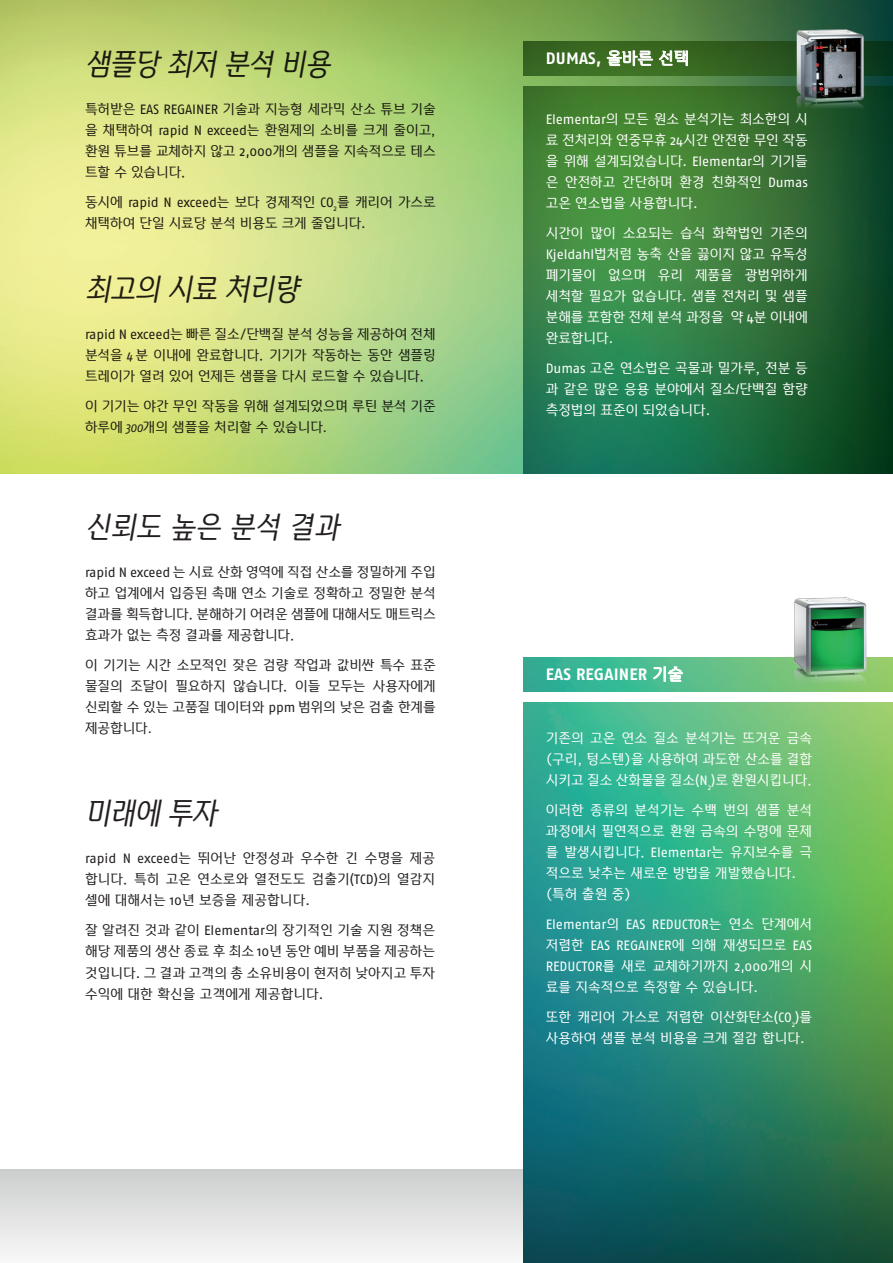
<style>
.page{position:relative;width:893px;height:1263px;background:#fff}
.page>*{position:absolute;margin:0;border:0;box-sizing:border-box;transform-origin:0 0}
.t1{font:italic 30px "Binggrae II";color:#231f20;scale:.9 1}
.t2{font:700 16.5px "Fago Pro";letter-spacing:.01em;color:#fff}
.t3{font:13.5px/21px "Binggrae II";letter-spacing:-.01em;color:#231f20;text-align:justify}
.t4{font:13.5px/21px "Binggrae II";letter-spacing:-.005em;color:#fff;text-align:justify}
.t5{font:13.5px/21px "Fago Pro";color:#fff;text-align:justify}
.s1{font-family:"Fago Pro"}
.s2{font-family:"Fago Pro";font-style:italic;font-stretch:condensed}
.s3{font-family:"Binggrae II";font-weight:400}
.s4{font-family:"Binggrae II"}
</style>
<div class="page">
<img style="left:0;top:0;width:893px;height:473px">
<div style="left:0;top:1169px;width:523px;height:94px;background:linear-gradient(to bottom,#cccdce,#f8f8f8)"></div>
<img style="left:523px;top:658px;width:370px;height:34px">
<img style="left:523px;top:703px;width:370px;height:560px">
<img style="left:792px;top:597px;width:77px;height:89px">
<img style="left:523px;top:41px;width:370px;height:34px">
<img style="left:0;top:41px;width:1px;height:34px">
<img style="left:523px;top:86px;width:370px;height:387px">
<img style="left:0;top:85px;width:1px;height:388px">
<img style="left:792px;top:28px;width:76px;height:83px">
<h1 class="t1" style="left:85px;top:42px;width:282px">샘플당 최저 분석 비용</h1>
<p class="t3" style="left:85px;top:98px;width:352px">특허받은 <span class="s1">EAS REGAINER</span> 기술과 지능형 세라믹 산소 튜브 기술 을 채택하여 <span class="s1">rapid N exceed</span>는 환원제의 소비를 크게 줄이고, 환원 튜브를 교체하지 않고 <span class="s1">2,000</span>개의 샘플을 지속적으로 테스 트할 수 있습니다.</p>
<p class="t3" style="left:85px;top:191px;width:352px">동시에 <span class="s1">rapid N exceed</span>는 보다 경제적인 <span class="s1">CO</span><sub>2</sub>를 캐리어 가스로 채택하여 단일 시료당 분석 비용도 크게 줄입니다<span class="s1">.</span></p>
<h1 class="t1" style="left:85px;top:267px;width:248px">최고의 시료 처리량</h1>
<p class="t3" style="left:85px;top:323px;width:352px"><span class="s1">rapid N exceed</span>는 빠른 질소/단백질 분석 성능을 제공하여 전체 분석을 <span class="s2">4</span> 분 이내에 완료합니다. 기기가 작동하는 동안 샘플링 트레이가 열려 있어 언제든 샘플을 다시 로드할 수 있습니다.</p>
<p class="t3" style="left:85px;top:395px;width:352px">이 기기는 야간 무인 작동을 위해 설계되었으며 루틴 분석 기준 하루에 <span class="s2">300</span>개의 샘플을 처리할 수 있습니다<span class="s2">.</span></p>
<h1 class="t1" style="left:85px;top:506px;width:292px">신뢰도 높은 분석 결과</h1>
<p class="t3" style="left:85px;top:561px;width:352px"><span class="s1">rapid N exceed</span> 는 시료 산화 영역에 직접 산소를 정밀하게 주입 하고 업계에서 입증된 촉매 연소 기술로 정확하고 정밀한 분석 결과를 획득합니다. 분해하기 어려운 샘플에 대해서도 매트릭스 효과가 없는 측정 결과를 제공합니다.</p>
<p class="t3" style="left:85px;top:654px;width:352px">이 기기는 시간 소모적인 잦은 검량 작업과 값비싼 특수 표준 물질의 조달이 필요하지 않습니다. 이들 모두는 사용자에게 신뢰할 수 있는 고품질 데이터와 <span class="s1">ppm</span> 범위의 낮은 검출 한계를 제공합니다<span class="s2">.</span></p>
<h1 class="t1" style="left:85px;top:792px;width:156px">미래에 투자</h1>
<p class="t3" style="left:85px;top:847px;width:352px"><span class="s1">rapid N exceed</span>는 뛰어난 안정성과 우수한 긴 수명을 제공 합니다. 특히 고온 연소로와 열전도도 검출기<span class="s1">(TCD)</span>의 열감지 셀에 대해서는 <span class="s1">10</span>년 보증을 제공합니다<span class="s1">.</span></p>
<p class="t3" style="left:85px;top:919px;width:352px">잘 알려진 것과 같이 <span class="s1">Elementar</span>의 장기적인 기술 지원 정책은 해당 제품의 생산 종료 후 최소 <span class="s1">10</span>년 동안 예비 부품을 제공하는 것입니다<span class="s1">.</span> 그 결과 고객의 총 소유비용이 현저히 낮아지고 투자 수익에 대한 확신을 고객에게 제공합니다<span class="s1">.</span></p>
<p class="t2" style="left:546px;top:49px;width:145px">DUMAS, <span class="s3">올바른 선택</span></p>
<p class="t4" style="left:546px;top:108px;width:264px"><span class="s1">Elementar</span>의 모든 원소 분석기는 최소한의 시 료 전처리와 연중무휴 <span class="s1">24</span>시간 안전한 무인 작동 을 위해 설계되었습니다<span class="s1">. Elementar</span>의 기기들 은 안전하고 간단하며 환경 친화적인 <span class="s1">Dumas </span>고온 연소법을 사용합니다<span class="s1">.</span></p>
<p class="t4" style="left:546px;top:222px;width:264px">시간이 많이 소요되는 습식 화학법인 기존의 <span class="s1">Kjeldahl</span>법처럼 농축 산을 끓이지 않고 유독성 폐기물이 없으며 유리 제품을 광범위하게 세척할 필요가 없습니다<span class="s1">.</span> 샘플 전처리 및 샘플 분해를 포함한 전체 분석 과정을 약 <span class="s1">4</span>분 이내에 완료합니다<span class="s1">.</span></p>
<p class="t4" style="left:546px;top:357px;width:264px"><span class="s1">Dumas</span> 고온 연소법은 곡물과 밀가루, 전분 등 과 같은 많은 응용 분야에서 질소<span class="s1">/</span>단백질 함량 측정법의 표준이 되었습니다<span class="s1">.</span></p>
<p class="t2" style="left:546px;top:664px;width:139px">EAS REGAINER <span class="s3">기술</span></p>
<p class="t4" style="left:546px;top:727px;width:268px">기존의 고온 연소 질소 분석기는 뜨거운 금속 (구리, 텅스텐)을 사용하여 과도한 산소를 결합 시키고 질소 산화물을 질소<span class="s1">(N</span><sub>2</sub><span class="s1">)</span>로 환원시킵니다.</p>
<p class="t4" style="left:546px;top:799px;width:268px">이러한 종류의 분석기는 수백 번의 샘플 분석 과정에서 필연적으로 환원 금속의 수명에 문제 를 발생시킵니다. <span class="s1">Elementar</span>는 유지보수를 극 적으로 낮추는 새로운 방법을 개발했습니다<span class="s1">.</span></p>
<p class="t4" style="left:546px;top:883px;width:87px">(특허 출원 중)</p>
<p class="t5" style="left:546px;top:914px;width:268px">Elementar<span class="s4">의</span> EAS REDUCTOR<span class="s4">는 연소 단계에서 저렴한</span> EAS REGAINER<span class="s4">에 의해 재생되므로</span> EAS REDUCTOR<span class="s4">를 새로 교체하기까지</span> 2,000<span class="s4">개의 시 료를 지속적으로 측정할 수 있습니다</span>.</p>
<p class="t4" style="left:546px;top:1006px;width:268px">또한 캐리어 가스로 저렴한 이산화탄소<span class="s1">(CO</span><sub>2</sub><span class="s1">)</span>를 사용하여 샘플 분석 비용을 크게 절감 합니다<span class="s1">.</span></p>
</div>
